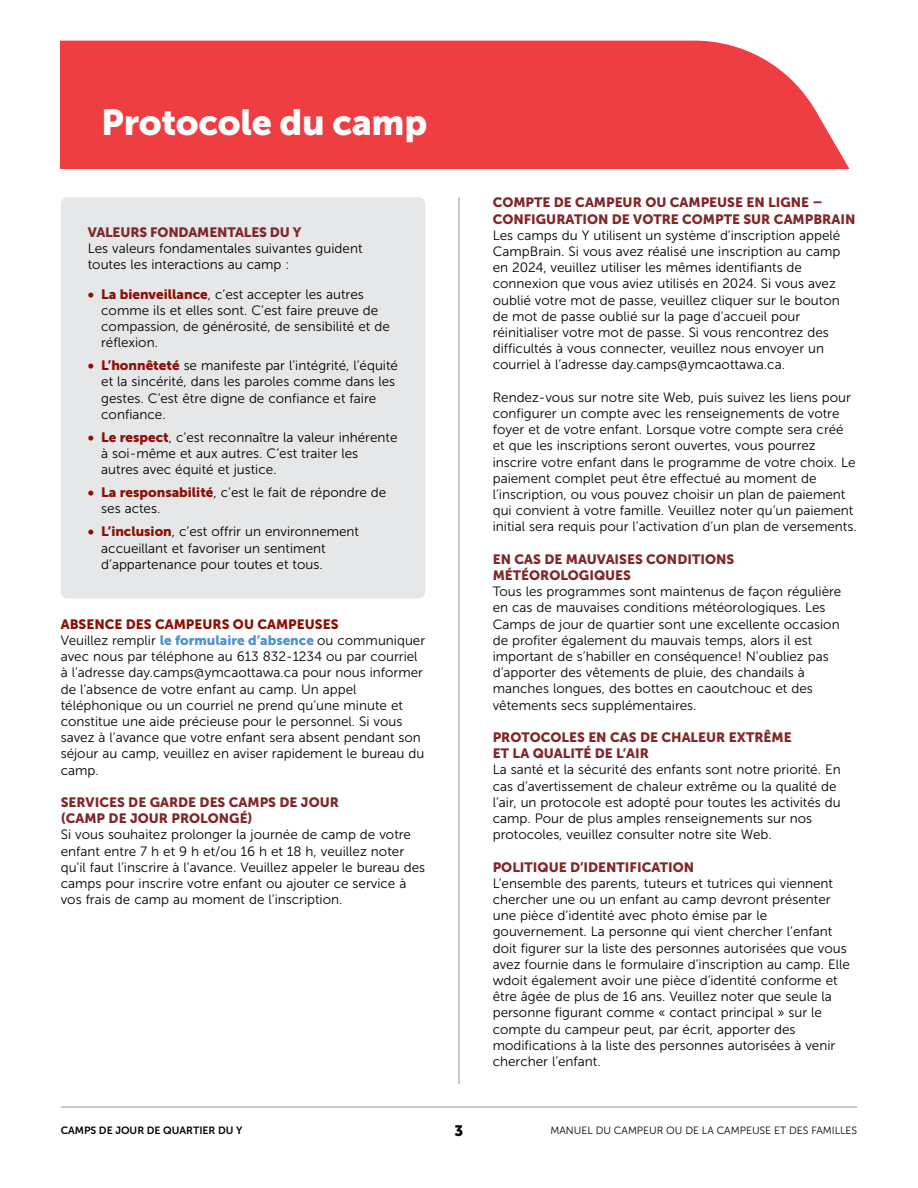
<style>
.page{position:relative;width:918px;height:1188px;background:#fff}
.page>*{position:absolute;margin:0;border:0;box-sizing:border-box;transform-origin:0 0}
.t1{font:36px "Museo Sans 900";letter-spacing:-.01em;color:#fff}
.t2{font:15px "Museo Sans 900";color:#000}
.t3{font:13.5px/16.2px "Museo Sans 300";color:#000}
.t4{font:13.5px/16.2px "Museo Sans 900";color:#7f2729}
.t5{font:13.5px "Museo Sans 900";color:#8b0f04}
.t6{font:10.5px "Museo Sans 300";color:#000}
.t7{font:10.5px "Museo Sans 700";color:#000}
.s1{font-family:"Museo Sans 900";color:#8b0f04}
.s2{font-family:"Museo Sans 900";color:#5091cd}
</style>
<div class="page">
<hr style="left:459px;top:197px;width:1px;height:887px;background:#939598">
<hr style="left:61px;top:1107px;width:796px;height:1px;background:#939598">
<div style="left:61px;top:197px;width:364px;height:401px;background:#e6e7e8;border-radius:7px"></div>
<div style="left:61px;top:41px;width:789px;height:128px;background:#ef3e42"></div>
<h1 class="t1" style="left:101px;top:102px;width:328px">Protocole du camp</h1>
<p class="t4" style="left:88px;top:224px;width:215px">VALEURS FONDAMENTALES DU Y</p>
<p class="t3" style="left:88px;top:240px;width:276px">Les valeurs fondamentales suivantes guident toutes les interactions au camp :</p>
<p class="t3" style="left:101px;top:286px;width:290px;text-indent:-14px"><span class="s1">• La bienveillance</span>, c’est accepter les autres comme ils et elles sont. C’est faire preuve de compassion, de générosité, de sensibilité et de réflexion.</p>
<p class="t3" style="left:101px;top:358px;width:298px;text-indent:-14px"><span class="s1">• L’honnêteté</span> se manifeste par l’intégrité, l’équité et la sincérité, dans les paroles comme dans les gestes. C’est être digne de confiance et faire confiance.</p>
<p class="t3" style="left:101px;top:429px;width:298px;text-indent:-14px"><span class="s1">• Le respect</span>, c’est reconnaître la valeur inhérente à soi-même et aux autres. C’est traiter les autres avec équité et justice.</p>
<p class="t3" style="left:101px;top:485px;width:287px;text-indent:-14px"><span class="s1">• La responsabilité</span>, c’est le fait de répondre de ses actes.</p>
<p class="t3" style="left:101px;top:524px;width:259px;text-indent:-14px"><span class="s1">• L’inclusion</span>, c’est offrir un environnement accueillant et favoriser un sentiment d’appartenance pour toutes et tous.</p>
<p class="t5" style="left:61px;top:616px;width:279px">ABSENCE DES CAMPEURS OU CAMPEUSES</p>
<p class="t3" style="left:61px;top:632px;width:366px">Veuillez remplir <span class="s2">le formulaire d’absence</span> ou communiquer avec nous par téléphone au 613 832-1234 ou par courriel à l’adresse day.camps@ymcaottawa.ca pour nous informer de l’absence de votre enfant au camp. Un appel téléphonique ou un courriel ne prend qu’une minute et constitue une aide précieuse pour le personnel. Si vous savez à l’avance que votre enfant sera absent pendant son séjour au camp, veuillez en aviser rapidement le bureau du camp.</p>
<p class="t4" style="left:61px;top:794px;width:280px">SERVICES DE GARDE DES CAMPS DE JOUR (CAMP DE JOUR PROLONGÉ)</p>
<p class="t3" style="left:61px;top:827px;width:366px">Si vous souhaitez prolonger la journée de camp de votre enfant entre 7 h et 9 h et/ou 16 h et 18 h, veuillez noter qu’il faut l’inscrire à l’avance. Veuillez appeler le bureau des camps pour inscrire votre enfant ou ajouter ce service à vos frais de camp au moment de l’inscription.</p>
<p class="t4" style="left:493px;top:194px;width:364px">COMPTE DE CAMPEUR OU CAMPEUSE EN LIGNE –<br>CONFIGURATION DE VOTRE COMPTE SUR CAMPBRAIN</p>
<p class="t3" style="left:493px;top:227px;width:349px">Les camps du Y utilisent un système d’inscription appelé CampBrain. Si vous avez réalisé une inscription au camp en 2024, veuillez utiliser les mêmes identifiants de connexion que vous aviez utilisés en 2024. Si vous avez oublié votre mot de passe, veuillez cliquer sur le bouton de mot de passe oublié sur la page d’accueil pour réinitialiser votre mot de passe. Si vous rencontrez des difficultés à vous connecter, veuillez nous envoyer un courriel à l’adresse day.camps@ymcaottawa.ca.</p>
<p class="t3" style="left:493px;top:389px;width:366px">Rendez-vous sur notre site Web, puis suivez les liens pour configurer un compte avec les renseignements de votre foyer et de votre enfant. Lorsque votre compte sera créé et que les inscriptions seront ouvertes, vous pourrez inscrire votre enfant dans le programme de votre choix. Le paiement complet peut être effectué au moment de l’inscription, ou vous pouvez choisir un plan de paiement qui convient à votre famille. Veuillez noter qu’un paiement initial sera requis pour l’activation d’un plan de versements.</p>
<p class="t4" style="left:493px;top:551px;width:243px">EN CAS DE MAUVAISES CONDITIONS<br>MÉTÉOROLOGIQUES</p>
<p class="t3" style="left:493px;top:584px;width:350px">Tous les programmes sont maintenus de façon régulière en cas de mauvaises conditions météorologiques. Les Camps de jour de quartier sont une excellente occasion de profiter également du mauvais temps, alors il est important de s’habiller en conséquence! N’oubliez pas d’apporter des vêtements de pluie, des chandails à manches longues, des bottes en caoutchouc et des vêtements secs supplémentaires.</p>
<p class="t4" style="left:493px;top:729px;width:300px">PROTOCOLES EN CAS DE CHALEUR EXTRÊME<br>ET LA QUALITÉ DE L’AIR</p>
<p class="t3" style="left:493px;top:762px;width:350px">La santé et la sécurité des enfants sont notre priorité. En cas d’avertissement de chaleur extrême ou la qualité de l’air, un protocole est adopté pour toutes les activités du camp. Pour de plus amples renseignements sur nos protocoles, veuillez consulter notre site Web.</p>
<p class="t4" style="left:493px;top:859px;width:203px">POLITIQUE D’IDENTIFICATION</p>
<p class="t3" style="left:493px;top:875px;width:359px">L’ensemble des parents, tuteurs et tutrices qui viennent chercher une ou un enfant au camp devront présenter une pièce d’identité avec photo émise par le gouvernement. La personne qui vient chercher l’enfant doit figurer sur la liste des personnes autorisées que vous avez fournie dans le formulaire d’inscription au camp. Elle wdoit également avoir une pièce d’identité conforme et être âgée de plus de 16 ans. Veuillez noter que seule la personne figurant comme « contact principal » sur le compte du campeur peut, par écrit, apporter des modifications à la liste des personnes autorisées à venir chercher l’enfant.</p>
<p class="t7" style="left:61px;top:1125px;width:183px">CAMPS DE JOUR DE QUARTIER DU Y</p>
<p class="t2" style="left:455px;top:1123px;width:10px">3</p>
<p class="t6" style="left:551px;top:1125px;width:308px">MANUEL DU CAMPEUR OU DE LA CAMPEUSE ET DES FAMILLES</p>
</div>
